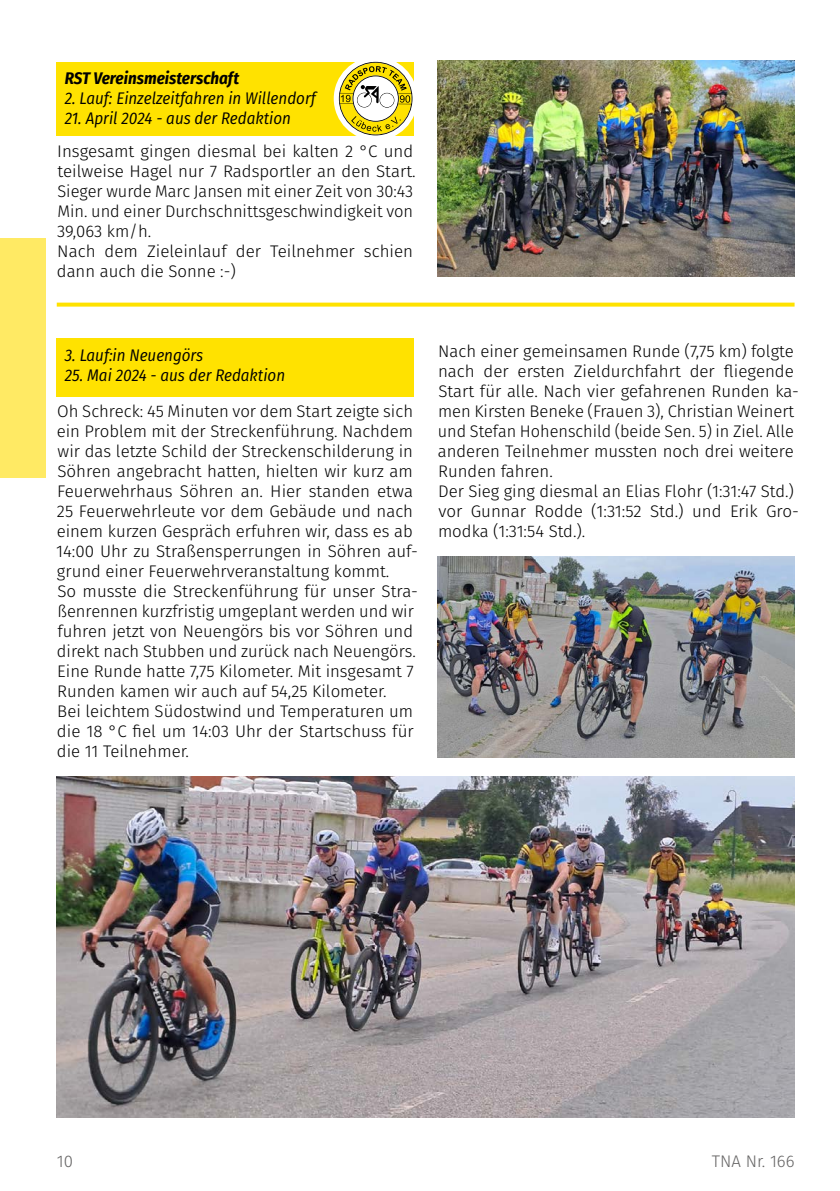
<style>
.page{position:relative;width:840px;height:1191px;background:#fff}
.page>*{position:absolute;margin:0;border:0;box-sizing:border-box;transform-origin:0 0}
.t1{font:300 16.8px/20px "Fira Sans";color:#000}
.t2{font:italic 16.8px "Fira Sans Condensed";color:#000}
.t3{font:italic 700 16.8px "Fira Sans Condensed";color:#000}
.t4{font:300 16.8px "Fira Sans";color:#646363}
</style>
<div class="page">
<div style="left:0;top:238px;width:45px;height:240px;background:#ffea64"></div>
<div style="left:56px;top:62px;width:357px;height:73px;background:#ffe200"></div>
<div style="left:56px;top:338px;width:357px;height:59px;background:#ffe200"></div>
<svg style="left:338px;top:62px;width:74px;height:73px"></svg>
<div style="left:333px;top:57px;width:84px;height:83px;border:4px solid #fff;border-radius:50%"></div>
<svg style="left:57px;top:303px;width:737px;height:4px;background:#ffe418"></svg>
<img style="left:437px;top:61px;width:357px;height:216px">
<img style="left:57px;top:777px;width:737px;height:340px">
<img style="left:437px;top:557px;width:357px;height:200px">
<p class="t3" style="left:65px;top:64px;width:176px">RST Vereinsmeisterschaft</p>
<p class="t2" style="left:65px;top:86px;width:252px">2. Lauf: Einzelzeitfahren in Willendorf</p>
<p class="t2" style="left:65px;top:106px;width:227px">21. April 2024 - aus der Redaktion</p>
<p class="t1" style="left:57px;top:141px;width:360px">Insgesamt gingen diesmal bei kalten 2 °C und teilweise Hagel nur 7 Radsportler an den Start.<br>Sieger wurde Marc Jansen mit einer Zeit von 30:43<br>Min. und einer Durchschnittsgeschwindigkeit von 39,063 km/h.<br>Nach dem Zieleinlauf der Teilnehmer schien dann auch die Sonne :-)</p>
<p class="t2" style="left:65px;top:343px;width:140px">3. Lauf:in Neuengörs</p>
<p class="t2" style="left:65px;top:363px;width:222px">25. Mai 2024 - aus der Redaktion</p>
<p class="t1" style="left:56px;top:401px;width:363px">Oh Schreck: 45 Minuten vor dem Start zeigte sich ein Problem mit der Streckenführung. Nachdem wir das letzte Schild der Streckenschilderung in Söhren angebracht hatten, hielten wir kurz am Feuerwehrhaus Söhren an. Hier standen etwa 25 Feuerwehrleute vor dem Gebäude und nach einem kurzen Gespräch erfuhren wir, dass es ab 14:00 Uhr zu Straßensperrungen in Söhren auf&shy;grund einer Feuerwehrveranstaltung kommt.<br>So musste die Streckenführung für unser Stra&shy;ßenrennen kurzfristig umgeplant werden und wir fuhren jetzt von Neuengörs bis vor Söhren und direkt nach Stubben und zurück nach Neuengörs.<br>Eine Runde hatte 7,75 Kilometer. Mit insgesamt 7<br>Runden kamen wir auch auf 54,25 Kilometer.<br>Bei leichtem Südostwind und Temperaturen um die 18 °C fiel um 14:03 Uhr der Startschuss für die 11 Teilnehmer.</p>
<p class="t1" style="left:437px;top:341px;width:362px">Nach einer gemeinsamen Runde (7,75 km) folgte nach der ersten Zieldurchfahrt der fliegende Start für alle. Nach vier gefahrenen Runden ka&shy;men Kirsten Beneke (Frauen 3), Christian Weinert und Stefan Hohenschild (beide Sen. 5) in Ziel. Alle anderen Teilnehmer mussten noch drei weitere Runden fahren.<br>Der Sieg ging diesmal an Elias Flohr (1:31:47 Std.) vor Gunnar Rodde (1:31:52 Std.) und Erik Gro&shy;modka (1:31:54 Std.).</p>
<p class="t4" style="left:57px;top:1149px;width:18px">10</p>
<p class="t4" style="left:711px;top:1149px;width:84px">TNA Nr. 166</p>
</div>
